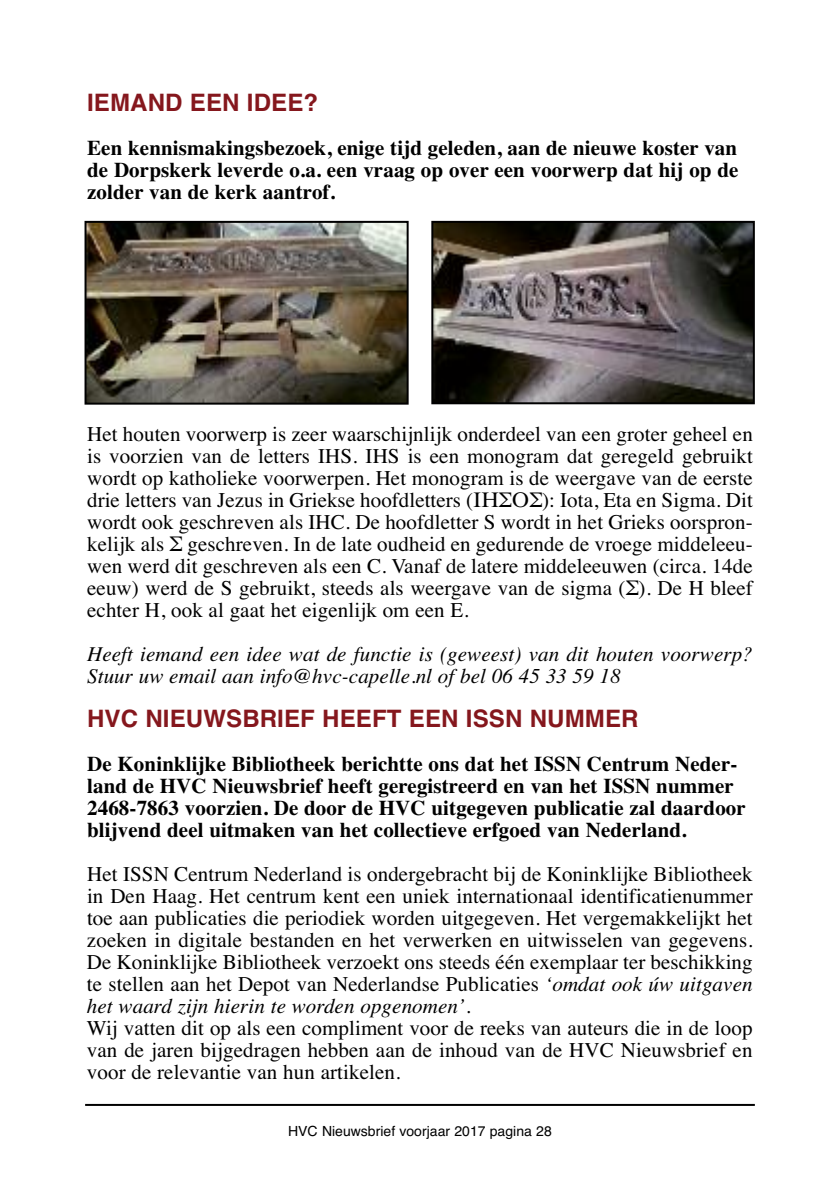
<style>
.page{position:relative;width:840px;height:1191px;background:#fff}
.page>*{position:absolute;margin:0;border:0;box-sizing:border-box;transform-origin:0 0}
.t1{font:700 24px "Helvetica";letter-spacing:.005em;color:#85171d}
.t2{font:21px/22px "Times";letter-spacing:.005em;color:#000;text-align:justify}
.t3{font:700 21px/22px "Times";letter-spacing:.005em;color:#000;text-align:justify}
.t4{font:italic 21px/22px "Times";letter-spacing:.005em;color:#000}
.t5{font:14px "Helvetica";color:#000}
.s1{font-style:italic}
</style>
<div class="page">
<hr style="left:85px;top:1104px;width:669px;height:2px;background:#000">
<img style="left:434px;top:224px;width:317px;height:177px">
<div style="left:431px;top:221px;width:323px;height:183px;border:2px solid #000"></div>
<img style="left:87px;top:224px;width:318px;height:177px">
<div style="left:84px;top:221px;width:324px;height:183px;border:2px solid #000"></div>
<p class="t1" style="left:87px;top:88px;width:232px">IEMAND EEN IDEE?</p>
<p class="t3" style="left:87px;top:137px;width:652px">Een kennismakingsbezoek, enige tijd geleden, aan de nieuwe koster van de Dorpskerk leverde o.a. een vraag op over een voorwerp dat hij op de zolder van de kerk aantrof.</p>
<p class="t2" style="left:87px;top:423px;width:666px">Het houten voorwerp is zeer waarschijnlijk onderdeel van een groter geheel en is voorzien van de letters IHS. IHS is een monogram dat geregeld gebruikt wordt op katholieke voorwerpen. Het monogram is de weergave van de eerste drie letters van Jezus in Griekse hoofdletters (ΙΗΣΟΣ): Iota, Eta en Sigma. Dit wordt ook geschreven als IHC. De hoofdletter S wordt in het Grieks oorspron&shy;kelijk als Σ geschreven. In de late oudheid en gedurende de vroege middeleeu&shy;wen werd dit geschreven als een C. Vanaf de latere middeleeuwen (circa. 14de eeuw) werd de S gebruikt, steeds als weergave van de sigma (Σ). De H bleef echter H, ook al gaat het eigenlijk om een E.</p>
<p class="t4" style="left:87px;top:643px;width:666px">Heeft iemand een idee wat de functie is (geweest) van dit houten voorwerp?<br>Stuur uw email aan info@hvc-capelle.nl of bel 06 45 33 59 18</p>
<p class="t1" style="left:87px;top:704px;width:552px">HVC NIEUWSBRIEF HEEFT EEN ISSN NUMMER</p>
<p class="t3" style="left:87px;top:753px;width:660px;text-align:left">De Koninklijke Bibliotheek berichtte ons dat het ISSN Centrum Neder&shy;land de HVC Nieuwsbrief heeft geregistreerd en van het ISSN nummer 2468-7863 voorzien. De door de HVC uitgegeven publicatie zal daardoor blijvend deel uitmaken van het collectieve erfgoed van Nederland.</p>
<p class="t2" style="left:87px;top:863px;width:667px">Het ISSN Centrum Nederland is ondergebracht bij de Koninklijke Bibliotheek in Den Haag. Het centrum kent een uniek internationaal identificatienummer toe aan publicaties die periodiek worden uitgegeven. Het vergemakkelijkt het zoeken in digitale bestanden en het verwerken en uitwisselen van gegevens.<br>De Koninklijke Bibliotheek verzoekt ons steeds één exemplaar ter beschikking te stellen aan het Depot van Nederlandse Publicaties <span class="s1">‘omdat ook úw uitgaven het waard zijn hierin te worden opgenomen’.</span></p>
<p class="t2" style="left:87px;top:1017px;width:666px">Wij vatten dit op als een compliment voor de reeks van auteurs die in de loop van de jaren bijgedragen hebben aan de inhoud van de HVC Nieuwsbrief en voor de relevantie van hun artikelen.</p>
<p class="t5" style="left:288px;top:1122px;width:265px">HVC Nieuwsbrief voorjaar 2017 pagina 28</p>
</div>
